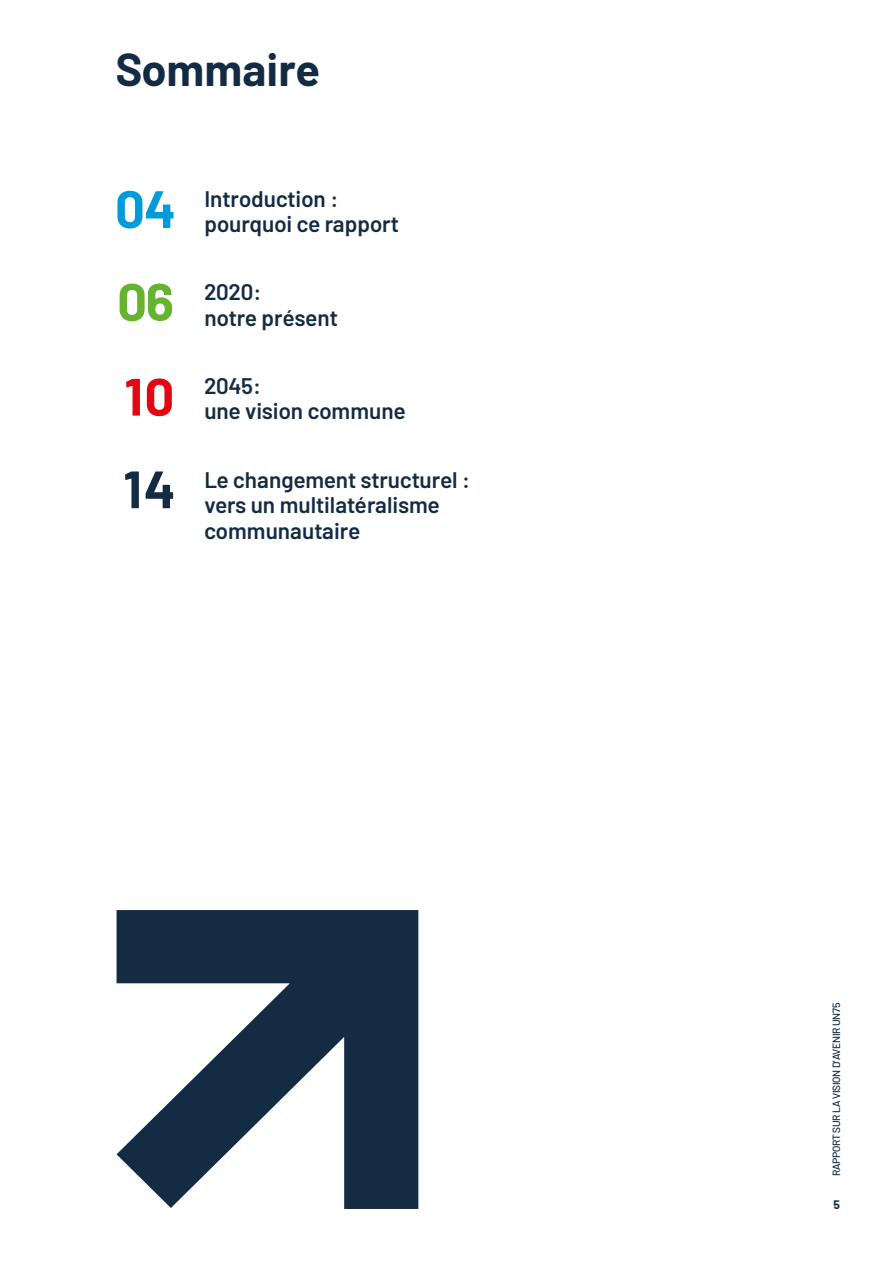
<style>
.page{position:relative;width:893px;height:1263px;background:#fff}
.page>*{position:absolute;margin:0;border:0;box-sizing:border-box;transform-origin:0 0}
.t1{font:700 52.5px "Barlow";color:#009bd9}
.t2{font:700 52.5px "Barlow";color:#65b32e}
.t3{font:700 52.5px "Barlow";color:#e30613}
.t4{font:700 52.5px "Barlow";color:#132b43}
.t5{font:700 45px "Barlow";color:#132b43}
.t6{font:600 22.5px/25.5px "Barlow";color:#132b43}
.t7{font:700 12px "Barlow";color:#132b43}
.t8{font:500 10.5px "Barlow";letter-spacing:-.02em;color:#132b43}
</style>
<div class="page">
<svg style="left:117px;top:910px;width:301px;height:299px;fill:#132b43"></svg>
<h2 class="t5" style="left:117px;top:36px;width:205px">Sommaire</h2>
<h1 class="t1" style="left:115px;top:170px;width:61px">04</h1>
<h1 class="t2" style="left:117px;top:263px;width:58px">06</h1>
<h1 class="t3" style="left:125px;top:358px;width:51px">10</h1>
<h1 class="t4" style="left:124px;top:450px;width:52px">14</h1>
<p class="t6" style="left:204px;top:184px;width:196px">Introduction : pourquoi ce rapport</p>
<p class="t6" style="left:204px;top:278px;width:135px">2020:<br>notre présent</p>
<p class="t6" style="left:204px;top:371px;width:203px">2045:<br>une vision commune</p>
<p class="t6" style="left:204px;top:465px;width:267px">Le changement structurel : vers un multilatéralisme communautaire</p>
<p class="t8" style="left:829px;top:1176px;width:176px;rotate:-90deg">RAPPORT SUR LA VISION D’AVENIR UN75</p>
<p class="t7" style="left:833px;top:1196px;width:8px">5</p>
</div>
